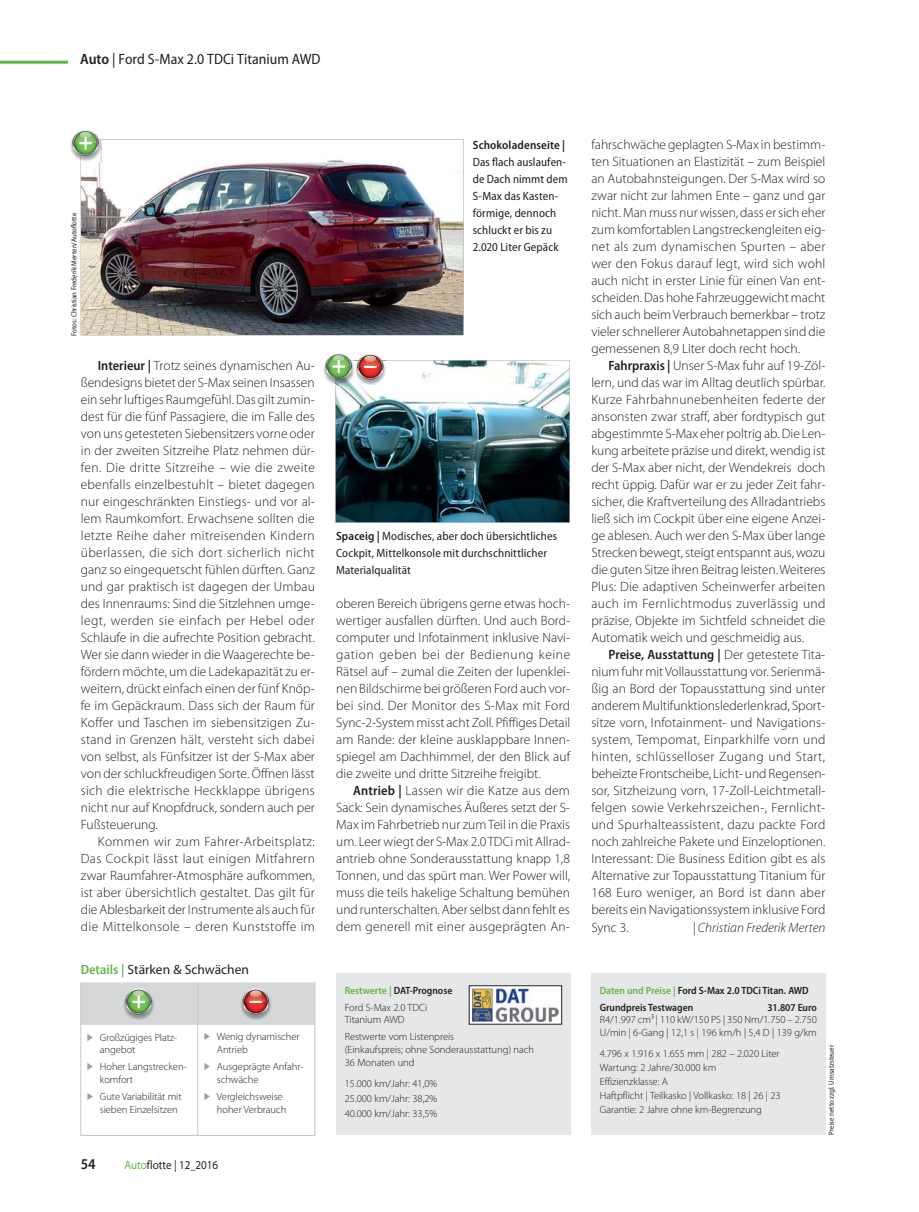
<style>
.page{position:relative;width:919px;height:1212px;background:#fff}
.page>*{position:absolute;margin:0;border:0;box-sizing:border-box;transform-origin:0 0}
.t1{font:semi-condensed 15px "Myriad Pro";color:#231f20}
.t2{font:600 semi-condensed 15px "Myriad Pro";color:#231f20}
.t3{font:300 13.5px/17px "Myriad Pro";color:#231f20;text-align:justify}
.t4{font:13.5px "Myriad Pro";color:#231f20}
.t5{font:italic 300 13.5px "Myriad Pro";color:#231f20}
.t6{font:semi-condensed 12px/17px "Myriad Pro";letter-spacing:.01em;color:#231f20}
.t7{font:semi-expanded 12px "Myriad Pro";color:#231f20;scale:.85 1}
.t8{font:600 semi-condensed 12px "Myriad Pro";letter-spacing:.01em;color:#231f20}
.t9{font:300 10.5px/12.8px "Myriad Pro";letter-spacing:-.005em;color:#231f20}
.t10{font:600 semi-condensed 10.5px/17px "Myriad Pro";letter-spacing:-.005em;color:#231f20}
.t11{font:semi-condensed 7.5px "Myriad Pro";color:#231f20}
.s1{font-weight:600}
.s2{font-weight:600;font-stretch:semi-condensed}
.s3{font-weight:600;font-stretch:semi-condensed;color:#61b645}
.s4{color:#61b645}
</style>
<div class="page">
<hr style="left:0;top:61px;width:68px;height:3px;background:#61b645">
<img style="left:81px;top:139px;width:383px;height:196px">
<img style="left:323px;top:364px;width:2px;height:12px">
<img style="left:70px;top:138px;width:30px;height:23px">
<img style="left:81px;top:139px;width:20px;height:22px">
<svg style="left:72px;top:131px;width:27px;height:25px"></svg>
<img style="left:325px;top:354px;width:245px;height:169px">
<div style="left:591px;top:973px;width:234px;height:161px;background:#e6e7e8"></div>
<div style="left:336px;top:973px;width:234px;height:161px;background:#e6e7e8"></div>
<img style="left:472px;top:988px;width:86px;height:34px">
<hr style="left:197px;top:1025px;width:1px;height:110px;background:#c6c8ca">
<hr style="left:314px;top:1025px;width:1px;height:110px;background:#c6c8ca">
<hr style="left:80px;top:982px;width:1px;height:153px;background:#c6c8ca">
<hr style="left:80px;top:1135px;width:235px;height:1px;background:#c6c8ca">
<svg style="left:81px;top:982px;width:234px;height:43px"></svg>
<p class="t1" style="left:80px;top:53px;width:242px"><span class="s1">Auto</span> | Ford S-Max 2.0 TDCi Titanium AWD</p>
<p class="t11" style="left:71px;top:336px;width:125px;rotate:-90deg">Fotos: Christian Frederik Merten/Autoflotte</p>
<p class="t3" style="left:81px;top:358px;width:235px;text-indent:17px"><span class="s2">Interieur |</span> Trotz seines dynamischen Au&shy;ßendesigns bietet der S-Max seinen Insassen ein sehr luftiges Raumgefühl. Das gilt zumin&shy;dest für die fünf Passagiere, die im Falle des von uns getesteten Siebensitzers vorne oder in der zweiten Sitzreihe Platz nehmen dür&shy;fen. Die dritte Sitzreihe – wie die zweite ebenfalls einzelbestuhlt – bietet dagegen nur eingeschränkten Einstiegs- und vor al&shy;lem Raumkomfort. Erwachsene sollten die letzte Reihe daher mitreisenden Kindern überlassen, die sich dort sicherlich nicht ganz so eingequetscht fühlen dürften. Ganz und gar praktisch ist dagegen der Umbau des Innenraums: Sind die Sitzlehnen umge&shy;legt, werden sie einfach per Hebel oder Schlaufe in die aufrechte Position gebracht.<br>Wer sie dann wieder in die Waagerechte be&shy;fördern möchte, um die Ladekapazität zu er&shy;weitern, drückt einfach einen der fünf Knöp&shy;fe im Gepäckraum. Dass sich der Raum für Koffer und Taschen im siebensitzigen Zu&shy;stand in Grenzen hält, versteht sich dabei von selbst, als Fünfsitzer ist der S-Max aber von der schluckfreudigen Sorte. Öffnen lässt sich die elektrische Heckklappe übrigens nicht nur auf Knopfdruck, sondern auch per Fußsteuerung.</p>
<p class="t3" style="left:81px;top:835px;width:236px;text-indent:17px">Kommen wir zum Fahrer-Arbeitsplatz:<br>Das Cockpit lässt laut einigen Mitfahrern zwar Raumfahrer-Atmosphäre aufkommen, ist aber übersichtlich gestaltet. Das gilt für die Ablesbarkeit der Instrumente als auch für die Mittelkonsole – deren Kunststoffe im</p>
<p class="t4" style="left:81px;top:965px;width:170px"><span class="s3">Details |</span> Stärken &amp; Schwächen</p>
<p class="t9" style="left:100px;top:1032px;width:79px">Großzügiges Platz&shy;angebot</p>
<p class="t9" style="left:100px;top:1061px;width:88px">Hoher Langstrecken&shy;komfort</p>
<p class="t9" style="left:100px;top:1091px;width:83px">Gute Variabilität mit sieben Einzelsitzen</p>
<p class="t9" style="left:217px;top:1032px;width:84px">Wenig dynamischer<br>Antrieb</p>
<p class="t9" style="left:217px;top:1061px;width:88px">Ausgeprägte Anfahr&shy;schwäche</p>
<p class="t9" style="left:217px;top:1091px;width:71px">Vergleichsweise hoher Verbrauch</p>
<p class="t2" style="left:81px;top:1159px;width:16px">54</p>
<p class="t7" style="left:124px;top:1158px;width:112px"><span class="s4">Auto</span>flotte | 12_2016</p>
<p class="t8" style="left:472px;top:140px;width:94px">Schokoladenseite |</p>
<p class="t6" style="left:472px;top:155px;width:96px">Das flach auslaufen&shy;de Dach nimmt dem<br>S-Max das Kasten&shy;förmige, dennoch schluckt er bis zu<br>2.020 Liter Gepäck</p>
<p class="t6" style="left:336px;top:529px;width:222px"><span class="s1">Spaceig |</span> Modisches, aber doch übersichtliches<br>Cockpit, Mittelkonsole mit durchschnittlicher<br>Materialqualität</p>
<p class="t3" style="left:336px;top:596px;width:235px">oberen Bereich übrigens gerne etwas hoch&shy;wertiger ausfallen dürften. Und auch Bord&shy;computer und Infotainment inklusive Navi&shy;gation geben bei der Bedienung keine Rätsel auf – zumal die Zeiten der lupenklei&shy;nen Bildschirme bei größeren Ford auch vor&shy;bei sind. Der Monitor des S-Max mit Ford Sync-2-System misst acht Zoll. Pfiffiges Detail am Rande: der kleine ausklappbare Innen&shy;spiegel am Dachhimmel, der den Blick auf die zweite und dritte Sitzreihe freigibt.</p>
<p class="t3" style="left:336px;top:784px;width:235px;text-indent:17px"><span class="s2">Antrieb |</span> Lassen wir die Katze aus dem Sack: Sein dynamisches Äußeres setzt der S-Max im Fahrbetrieb nur zum Teil in die Praxis um. Leer wiegt der S-Max 2.0 TDCi mit Allrad&shy;antrieb ohne Sonderausstattung knapp 1,8<br>Tonnen, und das spürt man. Wer Power will, muss die teils hakelige Schaltung bemühen und runterschalten. Aber selbst dann fehlt es dem generell mit einer ausgeprägten An-</p>
<p class="t9" style="left:345px;top:982px;width:109px;line-height:17px"><span class="s3">Restwerte |</span> <span class="s2">DAT-Prognose<br></span>Ford S-Max 2.0 TDCi</p>
<p class="t9" style="left:345px;top:1012px;width:111px;line-height:17px">Titanium AWD<br>Restwerte vom Listenpreis</p>
<p class="t9" style="left:345px;top:1044px;width:191px">(Einkaufspreis; ohne Sonderausstattung) nach<br>36 Monaten und</p>
<p class="t9" style="left:345px;top:1077px;width:94px;line-height:14.9px;text-align:justify">15.000 km/Jahr: 41,0% 25.000 km/Jahr: 38,2% 40.000 km/Jahr: 33,5%</p>
<p class="t3" style="left:591px;top:137px;width:236px">fahrschwäche geplagten S-Max in bestimm&shy;ten Situationen an Elastizität – zum Beispiel an Autobahnsteigungen. Der S-Max wird so zwar nicht zur lahmen Ente – ganz und gar nicht. Man muss nur wissen, dass er sich eher zum komfortablen Langstreckengleiten eig&shy;net als zum dynamischen Spurten – aber wer den Fokus darauf legt, wird sich wohl auch nicht in erster Linie für einen Van ent&shy;scheiden. Das hohe Fahrzeuggewicht macht sich auch beim Verbrauch bemerkbar – trotz vieler schnellerer Autobahnetappen sind die gemessenen 8,9 Liter doch recht hoch.</p>
<p class="t3" style="left:591px;top:358px;width:236px;text-indent:17px"><span class="s2">Fahrpraxis |</span> Unser S-Max fuhr auf 19-Zöl&shy;lern, und das war im Alltag deutlich spürbar.<br>Kurze Fahrbahnunebenheiten federte der ansonsten zwar straff, aber fordtypisch gut abgestimmte S-Max eher poltrig ab. Die Len&shy;kung arbeitete präzise und direkt, wendig ist der S-Max aber nicht, der Wendekreis doch recht üppig. Dafür war er zu jeder Zeit fahr&shy;sicher, die Kraftverteilung des Allradantriebs ließ sich im Cockpit über eine eigene Anzei&shy;ge ablesen. Auch wer den S-Max über lange Strecken bewegt, steigt entspannt aus, wozu die guten Sitze ihren Beitrag leisten. Weiteres Plus: Die adaptiven Scheinwerfer arbeiten auch im Fernlichtmodus zuverlässig und präzise, Objekte im Sichtfeld schneidet die Automatik weich und geschmeidig aus.</p>
<p class="t3" style="left:591px;top:648px;width:236px;text-indent:17px"><span class="s2">Preise, Ausstattung |</span> Der getestete Tita&shy;nium fuhr mit Vollausstattung vor. Serienmä&shy;ßig an Bord der Topausstattung sind unter anderem Multifunktionslederlenkrad, Sport&shy;sitze vorn, Infotainment- und Navigations&shy;system, Tempomat, Einparkhilfe vorn und hinten, schlüsselloser Zugang und Start, beheizte Frontscheibe, Licht- und Regensen&shy;sor, Sitzheizung vorn, 17-Zoll-Leichtmetall&shy;felgen sowie Verkehrszeichen-, Fernlicht&shy;und Spurhalteassistent, dazu packte Ford noch zahlreiche Pakete und Einzeloptionen.<br>Interessant: Die Business Edition gibt es als Alternative zur Topausstattung Titanium für 168 Euro weniger, an Bord ist dann aber bereits ein Navigationssystem inklusive Ford Sync 3.</p>
<p class="t5" style="left:692px;top:919px;width:134px">| Christian Frederik Merten</p>
<p class="t10" style="left:599px;top:982px;width:210px"><span class="s4">Daten und Preise |</span> Ford S-Max 2.0 TDCi Titan. AWD<br>Grundpreis Testwagen</p>
<p class="t10" style="left:767px;top:999px;width:51px">31.807 Euro</p>
<p class="t9" style="left:599px;top:1014px;width:218px">R4/1.997 cm³ | 110 kW/150 PS | 350 Nm/1.750 – 2.750<br>U/min | 6-Gang | 12,1 s | 196 km/h | 5,4 D | 139 g/km</p>
<p class="t9" style="left:599px;top:1048px;width:182px;line-height:14.1px">4.796 x 1.916 x 1.655 mm | 282 – 2.020 Liter Wartung: 2 Jahre/30.000 km<br>Effizienzklasse: A<br>Haftpflicht | Teilkasko | Vollkasko: 18 | 26 | 23<br>Garantie: 2 Jahre ohne km-Begrenzung</p>
<p class="t11" style="left:828px;top:1134px;width:91px;rotate:-90deg">Preise netto zzgl. Umsatzsteuer</p>
</div>
